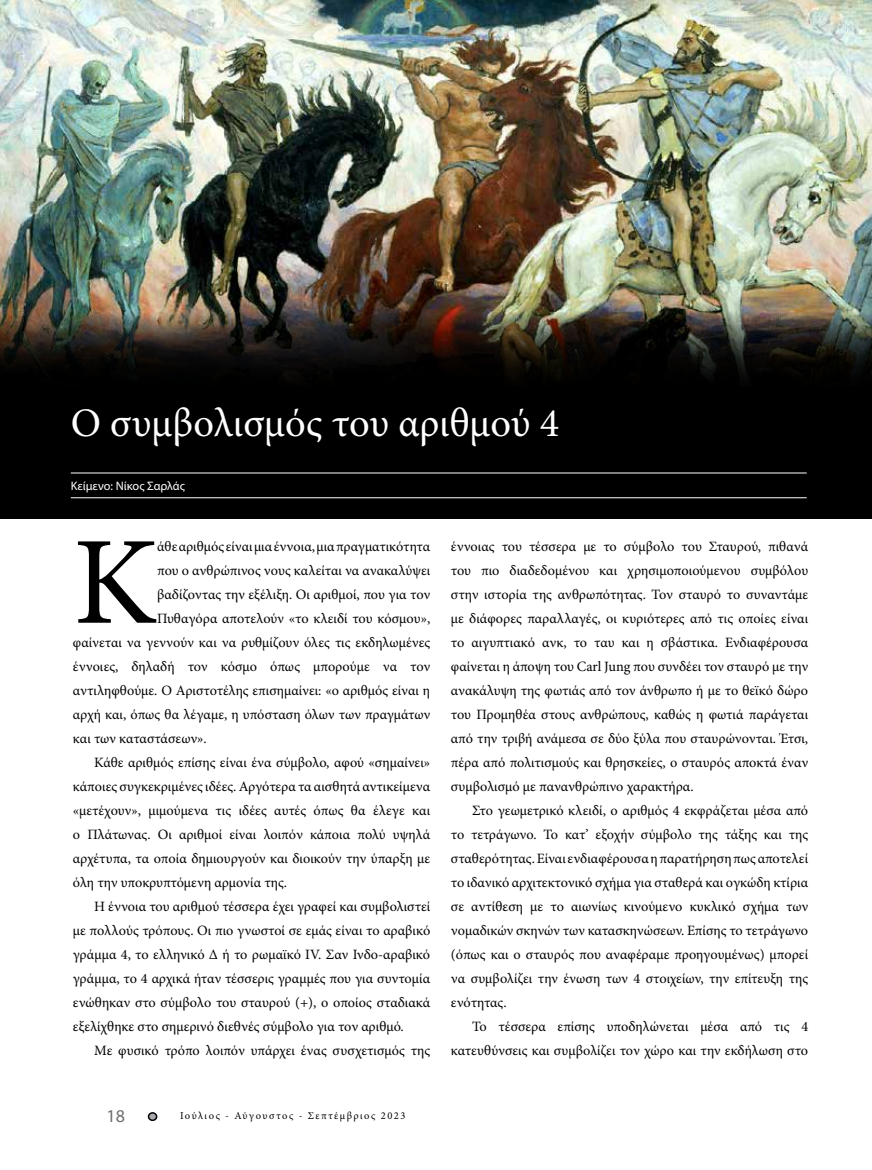
<style>
.page{position:relative;width:872px;height:1170px;background:#fff}
.page>*{position:absolute;margin:0;border:0;box-sizing:border-box;transform-origin:0 0}
.t1{font:124.95px "Minion Pro";color:#000}
.t2{font:40.5px "Minion Pro";color:#fff}
.t3{font:18px "Myriad Pro";color:#6d6e71}
.t4{font:14.25px/24px "Minion Pro";color:#000;text-align:justify}
.t5{font:12.3px "Myriad Pro";color:#fff}
.t6{font:10.5px "Minion Pro";letter-spacing:.14em;color:#000}
</style>
<div class="page">
<div style="left:148px;top:1112px;width:9px;height:8px;background:#a7a9ac;border-radius:50%"></div>
<div style="left:148px;top:1111px;width:9px;height:9px;border:2px solid #000;border-radius:50%"></div>
<img style="left:0;top:0;width:872px;height:290px">
<div style="left:0;top:387px;width:872px;height:131px;background:#000"></div>
<img style="left:0;top:290px;width:872px;height:97px">
<hr style="left:71px;top:472px;width:735px;height:1px;background:#fff">
<hr style="left:71px;top:497px;width:735px;height:1px;background:#fff">
<h2 class="t2" style="left:71px;top:396px;width:490px">Ο συμβολισμός του αριθμού 4</h2>
<p class="t5" style="left:71px;top:478px;width:115px">Κείμενο: Νίκος Σαρλάς</p>
<h1 class="t1" style="left:73px;top:499px;width:86px">Κ</h1>
<p class="t4" style="left:157px;top:534px;width:275px">άθε αριθμός είναι μια έννοια, μια πραγματικότητα</p>
<p class="t4" style="left:157px;top:558px;width:275px">που ο ανθρώπινος νους καλείται να ανακαλύψει</p>
<p class="t4" style="left:157px;top:582px;width:275px">βαδίζοντας την εξέλιξη. Οι αριθμοί, που για τον</p>
<p class="t4" style="left:157px;top:606px;width:275px">Πυθαγόρα αποτελούν «το κλειδί του κόσμου»,</p>
<p class="t4" style="left:73px;top:630px;width:359px">φαίνεται να γεννούν και να ρυθμίζουν όλες τις εκδηλωμένες</p>
<p class="t4" style="left:73px;top:654px;width:359px">έννοιες, δηλαδή τον κόσμο όπως μπορούμε να τον</p>
<p class="t4" style="left:73px;top:678px;width:359px">αντιληφθούμε. Ο Αριστοτέλης επισημαίνει: «ο αριθμός είναι η</p>
<p class="t4" style="left:73px;top:702px;width:359px">αρχή και, όπως θα λέγαμε, η υπόσταση όλων των πραγμάτων</p>
<p class="t4" style="left:73px;top:726px;width:135px">και των καταστάσεων».</p>
<p class="t4" style="left:94px;top:750px;width:337px">Κάθε αριθμός επίσης είναι ένα σύμβολο, αφού «σημαίνει»</p>
<p class="t4" style="left:73px;top:774px;width:359px">κάποιες συγκεκριμένες ιδέες. Αργότερα τα αισθητά αντικείμενα</p>
<p class="t4" style="left:73px;top:798px;width:359px">«μετέχουν», μιμούμενα τις ιδέες αυτές όπως θα έλεγε και</p>
<p class="t4" style="left:73px;top:822px;width:359px">ο Πλάτωνας. Οι αριθμοί είναι λοιπόν κάποια πολύ υψηλά</p>
<p class="t4" style="left:73px;top:846px;width:359px">αρχέτυπα, τα οποία δημιουργούν και διοικούν την ύπαρξη με</p>
<p class="t4" style="left:73px;top:870px;width:216px">όλη την υποκρυπτόμενη αρμονία της.</p>
<p class="t4" style="left:94px;top:894px;width:337px">Η έννοια του αριθμού τέσσερα έχει γραφεί και συμβολιστεί</p>
<p class="t4" style="left:73px;top:918px;width:359px">με πολλούς τρόπους. Οι πιο γνωστοί σε εμάς είναι το αραβικό</p>
<p class="t4" style="left:73px;top:942px;width:359px">γράμμα 4, το ελληνικό Δ ή το ρωμαϊκό IV. Σαν Ινδο-αραβικό</p>
<p class="t4" style="left:73px;top:966px;width:359px">γράμμα, το 4 αρχικά ήταν τέσσερις γραμμές που για συντομία</p>
<p class="t4" style="left:73px;top:990px;width:359px">ενώθηκαν στο σύμβολο του σταυρού (+), ο οποίος σταδιακά</p>
<p class="t4" style="left:73px;top:1014px;width:332px">εξελίχθηκε στο σημερινό διεθνές σύμβολο για τον αριθμό.</p>
<p class="t4" style="left:94px;top:1038px;width:337px">Με φυσικό τρόπο λοιπόν υπάρχει ένας συσχετισμός της</p>
<p class="t3" style="left:106px;top:1104px;width:20px">18</p>
<p class="t6" style="left:180px;top:1108px;width:227px">Ιούλιος - Αύγουστος - Σεπτέμβριος 2023</p>
<p class="t4" style="left:451px;top:534px;width:359px">έννοιας του τέσσερα με το σύμβολο του Σταυρού, πιθανά του πιο διαδεδομένου και χρησιμοποιούμενου συμβόλου στην ιστορία της ανθρωπότητας. Τον σταυρό το συναντάμε με διάφορες παραλλαγές, οι κυριότερες από τις οποίες είναι το αιγυπτιακό ανκ, το ταυ και η σβάστικα. Ενδιαφέρουσα φαίνεται η άποψη του Carl Jung που συνδέει τον σταυρό με την ανακάλυψη της φωτιάς από τον άνθρωπο ή με το θεϊκό δώρο του Προμηθέα στους ανθρώπους, καθώς η φωτιά παράγεται από την τριβή ανάμεσα σε δύο ξύλα που σταυρώνονται. Έτσι, πέρα από πολιτισμούς και θρησκείες, ο σταυρός αποκτά έναν συμβολισμό με πανανθρώπινο χαρακτήρα.</p>
<p class="t4" style="left:451px;top:798px;width:359px;text-indent:21px">Στο γεωμετρικό κλειδί, ο αριθμός 4 εκφράζεται μέσα από το τετράγωνο. Το κατ’ εξοχήν σύμβολο της τάξης και της σταθερότητας. Είναι ενδιαφέρουσα η παρατήρηση πως αποτελεί το ιδανικό αρχιτεκτονικό σχήμα για σταθερά και ογκώδη κτίρια σε αντίθεση με το αιωνίως κινούμενο κυκλικό σχήμα των νομαδικών σκηνών των κατασκηνώσεων. Επίσης το τετράγωνο (όπως και ο σταυρός που αναφέραμε προηγουμένως) μπορεί να συμβολίζει την ένωση των 4 στοιχείων, την επίτευξη της ενότητας.</p>
<p class="t4" style="left:451px;top:1014px;width:359px;text-align:right">Το τέσσερα επίσης υποδηλώνεται μέσα από τις 4 κατευθύνσεις και συμβολίζει τον χώρο και την εκδήλωση στο</p>
</div>
